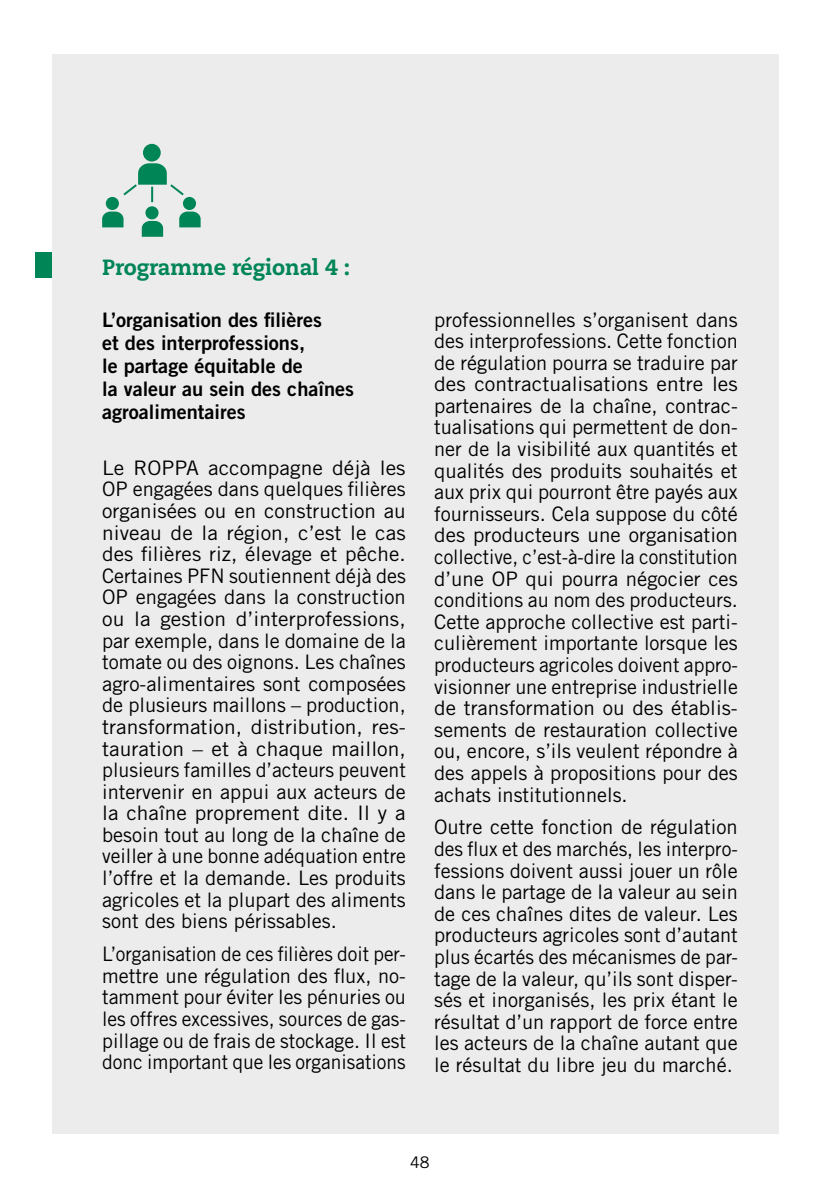
<style>
.page{position:relative;width:840px;height:1191px;background:#fff}
.page>*{position:absolute;margin:0;border:0;box-sizing:border-box;transform-origin:0 0}
.t1{font:800 22px "Caecilia LT Std";letter-spacing:-.005em;color:#008556}
.t2{font:20px/21.6px "Trade Gothic";color:#000;text-align:justify}
.t3{font:20px/21.6px "Trade Gothic";color:#000;text-align:justify;scale:1.05 1}
.t4{font:20px/21.6px "Trade Gothic";color:#000;text-align:justify;scale:.96 1}
.t5{font:20px/23px "Trade Gothic Bold Two";color:#000}
.t6{font:16px "Trade Gothic";color:#000}
</style>
<div class="page">
<div style="left:35px;top:253px;width:634px;height:25px;background:#008556"></div>
<div style="left:52px;top:54px;width:726px;height:1079px;background:#ececed"></div>
<svg style="left:102px;top:211px;width:21px;height:16px"></svg>
<div style="left:106px;top:197px;width:13px;height:13px;background:#008556;border-radius:50%"></div>
<div style="left:143px;top:144px;width:18px;height:18px;background:#008556;border-radius:50%"></div>
<svg style="left:142px;top:221px;width:21px;height:16px"></svg>
<div style="left:145px;top:206px;width:13px;height:13px;background:#008556;border-radius:50%"></div>
<svg style="left:179px;top:211px;width:21px;height:16px"></svg>
<div style="left:183px;top:197px;width:13px;height:13px;background:#008556;border-radius:50%"></div>
<svg style="left:123px;top:163px;width:63px;height:39px"></svg>
<p class="t1" style="left:102px;top:254px;width:249px">Programme régional 4 :</p>
<p class="t5" style="left:102px;top:308px;width:253px">L’organisation des filières<br>et des interprofessions,<br>le partage équitable de<br>la valeur au sein des chaînes agroalimentaires</p>
<p class="t3" style="left:102px;top:457px;width:291px">Le ROPPA accompagne déjà les OP engagées dans quelques filières organisées ou en construction au niveau de la région, c’est le cas des filières riz, élevage et pêche.<br>Certaines PFN soutiennent déjà des OP engagées dans la construction ou la gestion d’interprofessions, par exemple, dans le domaine de la tomate ou des oignons. Les chaînes agro-alimentaires sont composées de plusieurs maillons – production, transformation, distribution, res&shy;tauration – et à chaque maillon, plusieurs familles d’acteurs peuvent intervenir en appui aux acteurs de la chaîne proprement dite. Il y a besoin tout au long de la chaîne de veiller à une bonne adéquation entre l’offre et la demande. Les produits agricoles et la plupart des aliments sont des biens périssables.</p>
<p class="t4" style="left:102px;top:943px;width:318px">L’organisation de ces filières doit per&shy;mettre une régulation des flux, no&shy;tamment pour éviter les pénuries ou les offres excessives, sources de gas&shy;pillage ou de frais de stockage. Il est donc important que les organisations</p>
<p class="t2" style="left:434px;top:308px;width:305px">professionnelles s’organisent dans des interprofessions. Cette fonction de régulation pourra se traduire par des contractualisations entre les partenaires de la chaîne, contrac&shy;tualisations qui permettent de don&shy;ner de la visibilité aux quantités et qualités des produits souhaités et aux prix qui pourront être payés aux fournisseurs. Cela suppose du côté des producteurs une organisation collective, c’est-à-dire la constitution d’une OP qui pourra négocier ces conditions au nom des producteurs.<br>Cette approche collective est parti&shy;culièrement importante lorsque les producteurs agricoles doivent appro&shy;visionner une entreprise industrielle de transformation ou des établis&shy;sements de restauration collective ou, encore, s’ils veulent répondre à des appels à propositions pour des achats institutionnels.</p>
<p class="t2" style="left:434px;top:816px;width:305px">Outre cette fonction de régulation des flux et des marchés, les interpro&shy;fessions doivent aussi jouer un rôle dans le partage de la valeur au sein de ces chaînes dites de valeur. Les producteurs agricoles sont d’autant plus écartés des mécanismes de par&shy;tage de la valeur, qu’ils sont disper&shy;sés et inorganisés, les prix étant le résultat d’un rapport de force entre les acteurs de la chaîne autant que le résultat du libre jeu du marché.</p>
<p class="t6" style="left:410px;top:1152px;width:21px">48</p>
</div>
